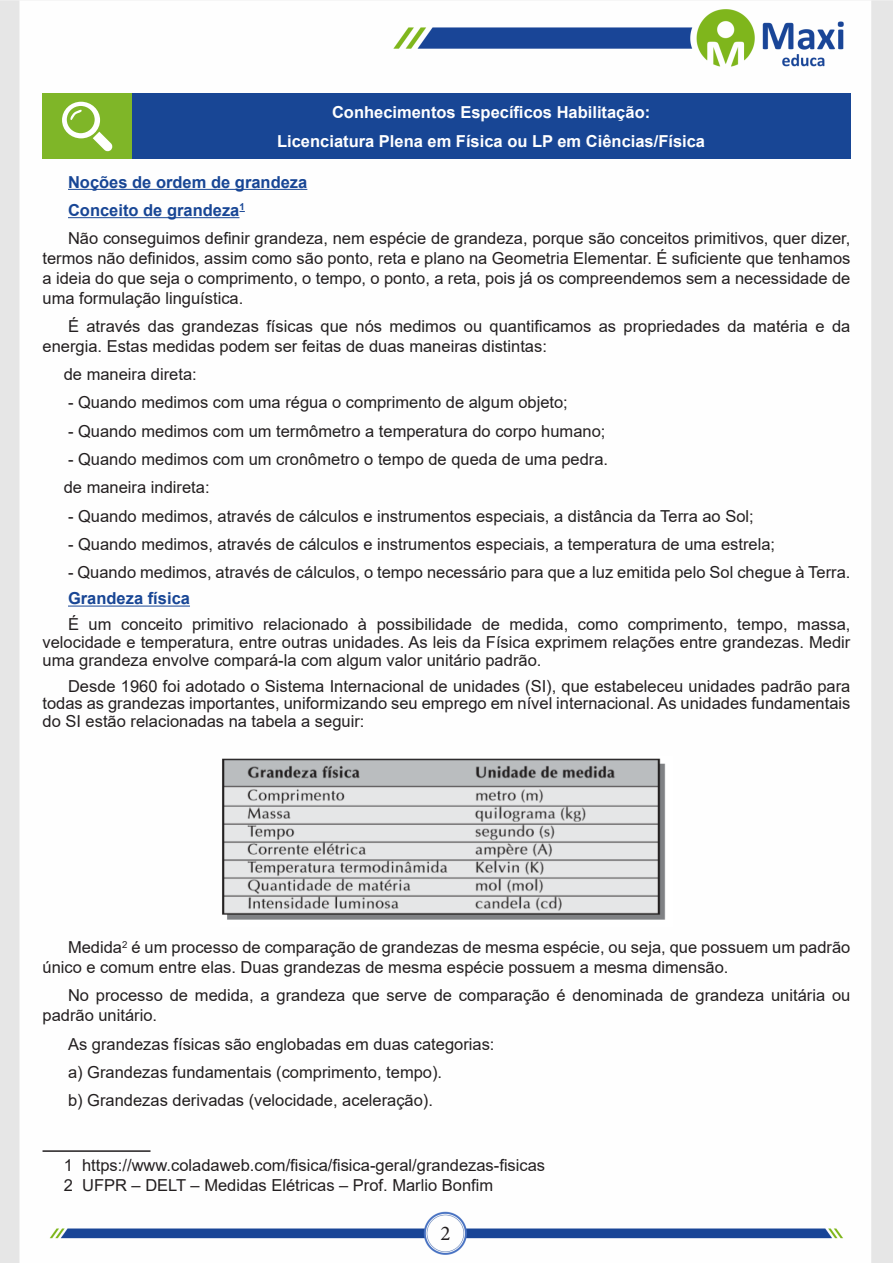
<style>
.page{position:relative;width:893px;height:1263px;background:#fff}
.page>*{position:absolute;margin:0;border:0;box-sizing:border-box;transform-origin:0 0}
.t1{font:21px "Minion Pro";color:#231f20}
.Texto{font:16.5px/19.8px "Arial";color:#231f20;text-align:justify}
.Titulo_de_Caixa{font:700 16.5px "Arial";color:#fff}
.TITULO_DE_ASSUNTO__C{font:700 16.5px "Arial";color:#184695}
</style>
<div class="page">
<img style="left:0;top:0;width:893px;height:1263px">
<hr style="left:68px;top:189px;width:239px;height:1px;background:#184695">
<hr style="left:68px;top:217px;width:171px;height:1px;background:#184695">
<hr style="left:68px;top:606px;width:122px;height:1px;background:#184695">
<div style="left:43px;top:94px;width:89px;height:65px;background:#7fb628"></div>
<div style="left:132px;top:94px;width:718px;height:65px;background:#184695"></div>
<svg style="left:62px;top:102px;width:51px;height:50px"></svg>
<img style="left:220px;top:756px;width:453px;height:170px">
<hr style="left:43px;top:1150px;width:108px;height:2px;background:#231f20">
<p class="Titulo_de_Caixa" style="left:332px;top:101px;width:320px">Conhecimentos Específicos Habilitação:</p>
<p class="Titulo_de_Caixa" style="left:277px;top:129px;width:429px">Licenciatura Plena em Física ou LP em Ciências/Física</p>
<p class="TITULO_DE_ASSUNTO__C" style="left:68px;top:170px;width:241px">Noções de ordem de grandeza</p>
<p class="TITULO_DE_ASSUNTO__C" style="left:68px;top:198px;width:178px">Conceito de grandeza<sup>1</sup></p>
<p class="Texto" style="left:43px;top:228px;width:809px;text-indent:26px">Não conseguimos definir grandeza, nem espécie de grandeza, porque são conceitos primitivos, quer dizer, termos não definidos, assim como são ponto, reta e plano na Geometria Elementar. É suficiente que tenhamos a ideia do que seja o comprimento, o tempo, o ponto, a reta, pois já os compreendemos sem a necessidade de uma formulação linguística.</p>
<p class="Texto" style="left:43px;top:316px;width:809px;text-indent:26px">É através das grandezas físicas que nós medimos ou quantificamos as propriedades da matéria e da energia. Estas medidas podem ser feitas de duas maneiras distintas:</p>
<p class="Texto" style="left:64px;top:364px;width:134px">de maneira direta:</p>
<p class="Texto" style="left:68px;top:393px;width:501px">- Quando medimos com uma régua o comprimento de algum objeto;</p>
<p class="Texto" style="left:68px;top:421px;width:539px">- Quando medimos com um termômetro a temperatura do corpo humano;</p>
<p class="Texto" style="left:68px;top:449px;width:542px">- Quando medimos com um cronômetro o tempo de queda de uma pedra.</p>
<p class="Texto" style="left:64px;top:477px;width:147px">de maneira indireta:</p>
<p class="Texto" style="left:68px;top:506px;width:687px">- Quando medimos, através de cálculos e instrumentos especiais, a distância da Terra ao Sol;</p>
<p class="Texto" style="left:68px;top:534px;width:709px">- Quando medimos, através de cálculos e instrumentos especiais, a temperatura de uma estrela;</p>
<p class="Texto" style="left:68px;top:562px;width:784px">- Quando medimos, através de cálculos, o tempo necessário para que a luz emitida pelo Sol chegue à Terra.</p>
<p class="TITULO_DE_ASSUNTO__C" style="left:68px;top:587px;width:123px">Grandeza física</p>
<p class="Texto" style="left:43px;top:616px;width:809px;line-height:17.5px;text-indent:26px">É um conceito primitivo relacionado à possibilidade de medida, como comprimento, tempo, massa, velocidade e temperatura, entre outras unidades. As leis da Física exprimem relações entre grandezas. Medir uma grandeza envolve compará-la com algum valor unitário padrão.</p>
<p class="Texto" style="left:43px;top:677px;width:809px;line-height:17.5px;text-indent:26px">Desde 1960 foi adotado o Sistema Internacional de unidades (SI), que estabeleceu unidades padrão para todas as grandezas importantes, uniformizando seu emprego em nível internacional. As unidades fundamentais do SI estão relacionadas na tabela a seguir:</p>
<p class="Texto" style="left:43px;top:937px;width:809px;text-indent:26px">Medida<sup>2</sup> é um processo de comparação de grandezas de mesma espécie, ou seja, que possuem um padrão único e comum entre elas. Duas grandezas de mesma espécie possuem a mesma dimensão.</p>
<p class="Texto" style="left:43px;top:986px;width:809px;text-indent:26px">No processo de medida, a grandeza que serve de comparação é denominada de grandeza unitária ou padrão unitário.</p>
<p class="Texto" style="left:68px;top:1034px;width:428px">As grandezas físicas são englobadas em duas categorias:</p>
<p class="Texto" style="left:68px;top:1062px;width:376px">a) Grandezas fundamentais (comprimento, tempo).</p>
<p class="Texto" style="left:68px;top:1090px;width:366px">b) Grandezas derivadas (velocidade, aceleração).</p>
<p class="Texto" style="left:64px;top:1155px;width:483px">1 https://www.coladaweb.com/fisica/fisica-geral/grandezas-fisicas</p>
<p class="Texto" style="left:64px;top:1175px;width:431px">2 UFPR – DELT – Medidas Elétricas – Prof. Marlio Bonfim</p>
<p class="t1" style="left:440px;top:1219px;width:12px">2</p>
</div>
